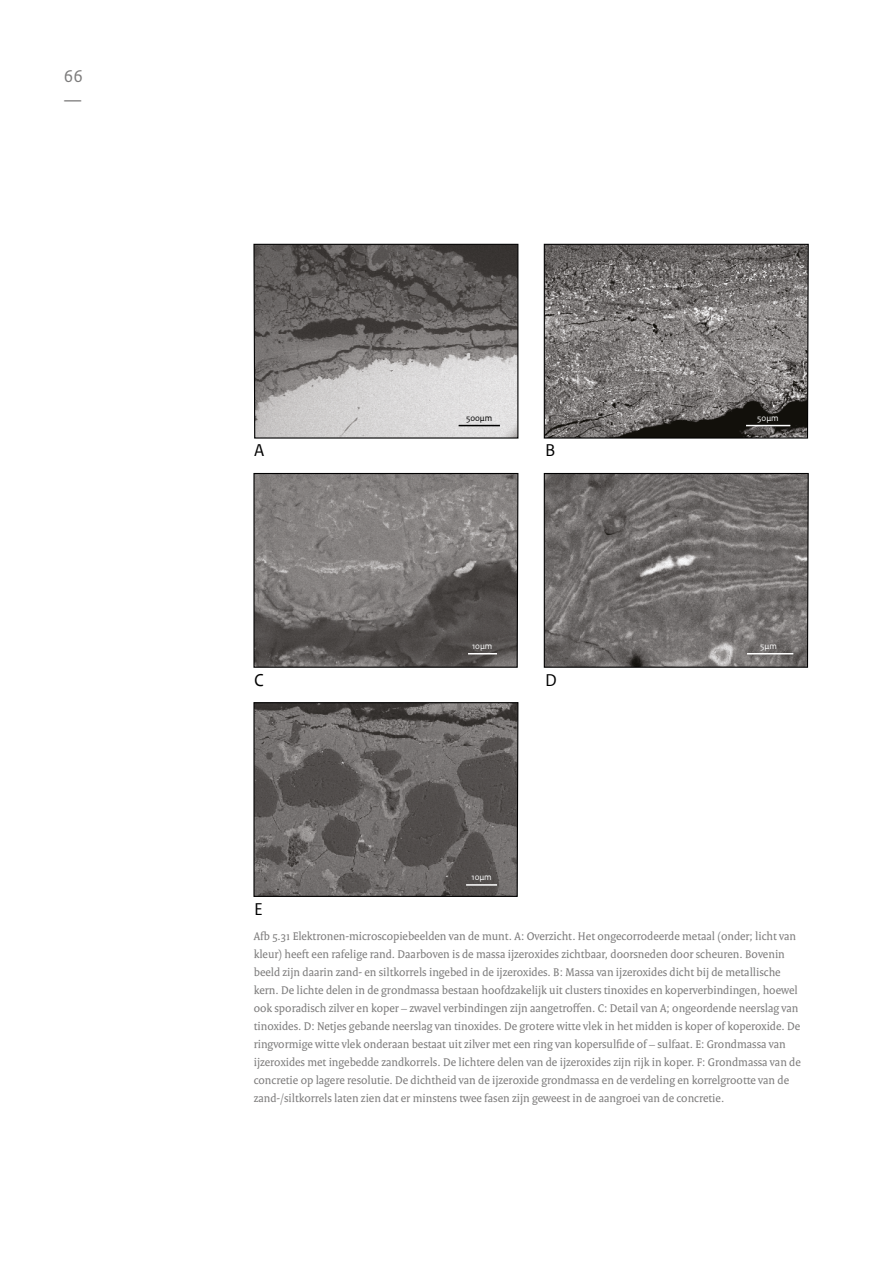
<style>
.page{position:relative;width:893px;height:1263px;background:#fff}
.page>*{position:absolute;margin:0;border:0;box-sizing:border-box;transform-origin:0 0}
.t1{font:18px "Rijksoverheid Sans Text TT";color:#000}
.t2{font:18px/24px "Rijksoverheid Sans Text";color:#7c7b7b}
._10_BIJSCHRIFT{font:12px/18px "Rijksoverheid Serif";color:#7c7b7b}
.t3{font:9px "Rijksoverheid Sans Text TT";color:#fff}
.t4{font:9px "Rijksoverheid Sans Text TT";color:#000}
</style>
<div class="page">
<svg style="left:253px;top:243px;width:266px;height:196px;background:#8a8887"></svg>
<svg style="left:543px;top:243px;width:266px;height:196px;background:#767271"></svg>
<svg style="left:253px;top:472px;width:266px;height:196px;background:#757170"></svg>
<svg style="left:543px;top:472px;width:266px;height:196px;background:#74706f"></svg>
<svg style="left:253px;top:702px;width:266px;height:195px;background:#64605e"></svg>
<hr style="left:459px;top:425px;width:41px;height:1px;background:#000">
<svg style="left:468px;top:653px;width:29px;height:1px"></svg>
<hr style="left:466px;top:884px;width:31px;height:2px;background:#fff">
<hr style="left:747px;top:653px;width:46px;height:1px;background:#fff">
<hr style="left:746px;top:425px;width:44px;height:1px;background:#fff">
<h1 class="t2" style="left:64px;top:64px;width:21px">66 —</h1>
<h1 class="t1" style="left:254px;top:440px;width:12px">A</h1>
<h1 class="t1" style="left:254px;top:669px;width:11px">C</h1>
<h1 class="t1" style="left:254px;top:898px;width:10px">E</h1>
<p class="t4" style="left:466px;top:412px;width:28px">500µm</p>
<h1 class="t1" style="left:545px;top:440px;width:12px">B</h1>
<p class="t3" style="left:472px;top:641px;width:22px">10µm</p>
<h1 class="t1" style="left:545px;top:669px;width:13px">D</h1>
<p class="t3" style="left:471px;top:872px;width:22px">10µm</p>
<p class="t3" style="left:757px;top:412px;width:23px">50µm</p>
<p class="t3" style="left:760px;top:641px;width:18px">5µm</p>
<p class="_10_BIJSCHRIFT" style="left:254px;top:927px;width:549px">Afb 5.31 Elektronen-microscopiebeelden van de munt. A: Overzicht. Het ongecorrodeerde metaal (onder; licht van kleur) heeft een rafelige rand. Daarboven is de massa ijzeroxides zichtbaar, doorsneden door scheuren. Bovenin beeld zijn daarin zand- en siltkorrels ingebed in de ijzeroxides. B: Massa van ijzeroxides dicht bij de metallische kern. De lichte delen in de grondmassa bestaan hoofdzakelijk uit clusters tinoxides en koperverbindingen, hoewel ook sporadisch zilver en koper – zwavel verbindingen zijn aangetroffen. C: Detail van A; ongeordende neerslag van tinoxides. D: Netjes gebande neerslag van tinoxides. De grotere witte vlek in het midden is koper of koperoxide. De ringvormige witte vlek onderaan bestaat uit zilver met een ring van kopersulfide of – sulfaat. E: Grondmassa van ijzeroxides met ingebedde zandkorrels. De lichtere delen van de ijzeroxides zijn rijk in koper. F: Grondmassa van de concretie op lagere resolutie. De dichtheid van de ijzeroxide grondmassa en de verdeling en korrelgrootte van de zand-/siltkorrels laten zien dat er minstens twee fasen zijn geweest in de aangroei van de concretie.</p>
</div>
